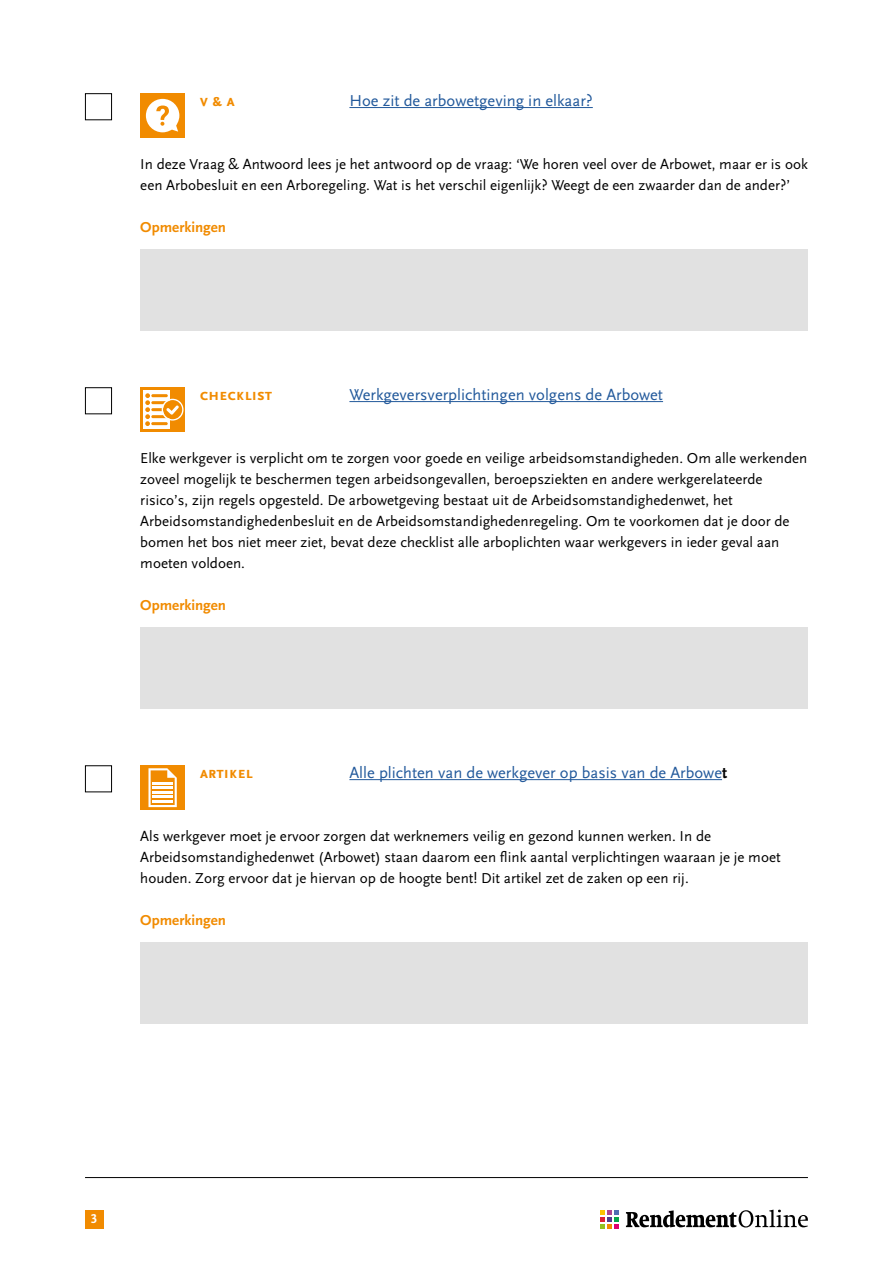
<style>
.page{position:relative;width:893px;height:1263px;background:#fff}
.page>*{position:absolute;margin:0;border:0;box-sizing:border-box;transform-origin:0 0}
.t1{font:16.5px "Scala Sans OT";color:#22599b}
.t2{font:700 16.5px "Scala Sans OT";color:#f18b00}
.t3{font:15px/21px "Scala Sans OT";color:#000}
.t4{font:700 15px "Scala Sans OT";color:#f18b00}
.t5{font:700 13.5px "Scala Sans OT";color:#fff}
.s1{font-weight:700;color:#000}
</style>
<div class="page">
<hr style="left:85px;top:1177px;width:723px;height:1px;background:#000">
<div style="left:85px;top:1210px;width:18px;height:18px;background:#f18b00"></div>
<svg style="left:626px;top:1209px;width:182px;height:18px"></svg>
<svg style="left:601px;top:1210px;width:18px;height:19px"></svg>
<hr style="left:349px;top:107px;width:244px;height:1px;background:#22599b">
<hr style="left:349px;top:401px;width:314px;height:1px;background:#22599b">
<hr style="left:349px;top:779px;width:373px;height:1px;background:#22599b">
<div style="left:140px;top:249px;width:668px;height:81px;background:#e1e1e1"></div>
<div style="left:140px;top:627px;width:668px;height:81px;background:#e1e1e1"></div>
<div style="left:140px;top:942px;width:668px;height:81px;background:#e1e1e1"></div>
<div style="left:85px;top:93px;width:27px;height:27px;border:1px solid #000"></div>
<div style="left:140px;top:93px;width:45px;height:45px;background:#f18b00"></div>
<svg style="left:146px;top:99px;width:33px;height:33px"></svg>
<div style="left:85px;top:387px;width:27px;height:27px;border:1px solid #000"></div>
<div style="left:140px;top:387px;width:45px;height:45px;background:#f18b00"></div>
<div style="left:143px;top:390px;width:27px;height:39px;background:#fff"></div>
<hr style="left:151px;top:394px;width:17px;height:3px;background:#f18b00;border-radius:2px">
<hr style="left:151px;top:401px;width:17px;height:3px;background:#f18b00;border-radius:2px">
<hr style="left:151px;top:408px;width:17px;height:3px;background:#f18b00;border-radius:2px">
<hr style="left:151px;top:415px;width:17px;height:3px;background:#f18b00;border-radius:2px">
<hr style="left:151px;top:422px;width:17px;height:3px;background:#f18b00;border-radius:2px">
<svg style="left:145px;top:393px;width:5px;height:33px"></svg>
<svg style="left:162px;top:399px;width:22px;height:22px"></svg>
<div style="left:85px;top:765px;width:27px;height:27px;border:1px solid #000"></div>
<div style="left:140px;top:765px;width:45px;height:45px;background:#f18b00"></div>
<svg style="left:148px;top:768px;width:29px;height:39px"></svg>
<hr style="left:153px;top:796px;width:20px;height:2px;background:#fff">
<hr style="left:153px;top:787px;width:20px;height:2px;background:#fff">
<hr style="left:153px;top:791px;width:20px;height:2px;background:#fff">
<hr style="left:153px;top:782px;width:20px;height:2px;background:#fff">
<hr style="left:153px;top:800px;width:20px;height:3px;background:#fff">
<p class="t2" style="left:200px;top:91px;width:37px">V &amp; A</p>
<p class="t1" style="left:349px;top:92px;width:245px">Hoe zit de arbowetgeving in elkaar?</p>
<p class="t3" style="left:140px;top:154px;width:669px">In deze Vraag &amp; Antwoord lees je het antwoord op de vraag: ‘We horen veel over de Arbowet, maar er is ook een Arbobesluit en een Arboregeling. Wat is het verschil eigenlijk? Weegt de een zwaarder dan de ander?’</p>
<p class="t4" style="left:140px;top:219px;width:87px">Opmerkingen</p>
<p class="t2" style="left:200px;top:385px;width:74px">CHECKLIST</p>
<p class="t1" style="left:349px;top:386px;width:315px">Werkgeversverplichtingen volgens de Arbowet</p>
<p class="t3" style="left:140px;top:448px;width:669px">Elke werkgever is verplicht om te zorgen voor goede en veilige arbeidsomstandigheden. Om alle werkenden zoveel mogelijk te beschermen tegen arbeidsongevallen, beroepsziekten en andere werkgerelateerde risico’s, zijn regels opgesteld. De arbowetgeving bestaat uit de Arbeidsomstandighedenwet, het Arbeidsomstandighedenbesluit en de Arbeidsomstandighedenregeling. Om te voorkomen dat je door de bomen het bos niet meer ziet, bevat deze checklist alle arboplichten waar werkgevers in ieder geval aan moeten voldoen.</p>
<p class="t4" style="left:140px;top:597px;width:87px">Opmerkingen</p>
<p class="t2" style="left:200px;top:763px;width:55px">ARTIKEL</p>
<p class="t1" style="left:349px;top:764px;width:379px">Alle plichten van de werkgever op basis van de Arbowe<span class="s1">t</span></p>
<p class="t3" style="left:140px;top:826px;width:642px">Als werkgever moet je ervoor zorgen dat werknemers veilig en gezond kunnen werken. In de<br>Arbeidsomstandighedenwet (Arbowet) staan daarom een flink aantal verplichtingen waaraan je je moet houden. Zorg ervoor dat je hiervan op de hoogte bent! Dit artikel zet de zaken op een rij.</p>
<p class="t4" style="left:140px;top:912px;width:87px">Opmerkingen</p>
<p class="t5" style="left:91px;top:1211px;width:8px">3</p>
</div>
